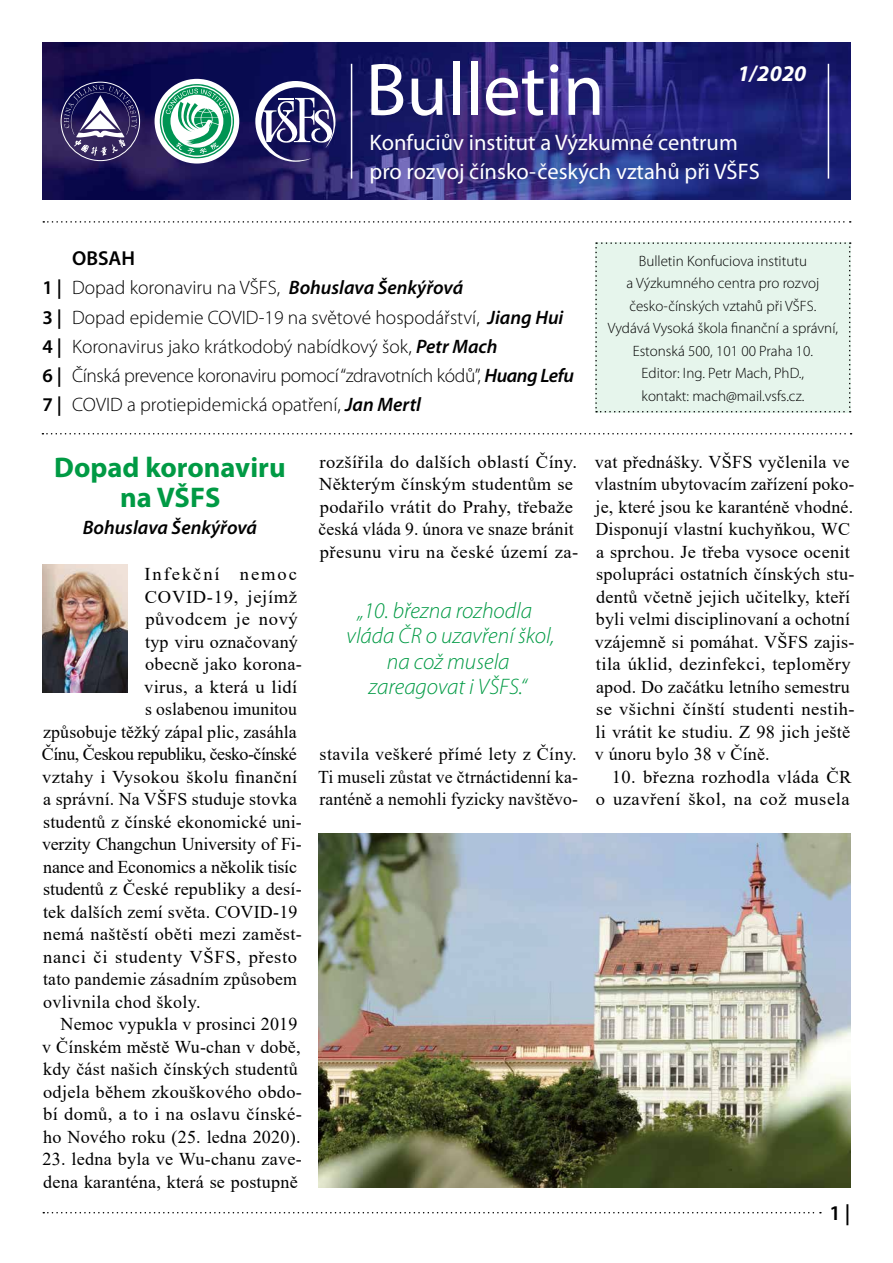
<style>
.page{position:relative;width:893px;height:1263px;background:#fff}
.page>*{position:absolute;margin:0;border:0;box-sizing:border-box;transform-origin:0 0}
.t1{font:75px "Myriad Pro";color:#fff}
.t2{font:700 28.5px/30px "Myriad Pro";color:#009a44;text-align:center}
.t3{font:22.5px/28.5px "Myriad Pro";color:#fff}
.t4{font:italic 300 22.5px/25.5px "Myriad Pro";color:#009a44;text-align:center}
.t5{font:italic 700 22.5px "Myriad Pro";color:#fff}
.t6{font:600 21px "Myriad Pro";color:#000}
.t7{font:600 20.25px "Myriad Pro";color:#000}
.t8{font:300 19.5px/29.2px "Myriad Pro";color:#000}
.t9{font:italic 600 19.5px "Myriad Pro";color:#000}
.t10{font:18px/22.5px "Times New Roman";letter-spacing:.01em;color:#000}
.t11{font:18px "Times New Roman";letter-spacing:-.01em;color:#000}
.t12{font:18px "Times New Roman";letter-spacing:.035em;color:#000}
.t13{font:18px "Times New Roman";letter-spacing:-.03em;color:#000}
.t14{font:18px "Times New Roman";letter-spacing:.105em;color:#000}
.t15{font:300 15px/22.5px "Myriad Pro";color:#000;text-align:center}
.s1{font-weight:600}
.s2{font-weight:600;font-style:italic}
</style>
<div class="page">
<div style="left:595px;top:242px;width:256px;height:170px;background:#e6f5ec"></div>
<svg style="left:42px;top:433px;width:809px;height:1px"></svg>
<svg style="left:43px;top:1212px;width:778px;height:1px"></svg>
<img style="left:43px;top:43px;width:807px;height:157px">
<svg style="left:255px;top:81px;width:80px;height:81px"></svg>
<div style="left:155px;top:79px;width:84px;height:85px;background:#fff;border-radius:50%"></div>
<svg style="left:160px;top:84px;width:74px;height:74px"></svg>
<hr style="left:351px;top:64px;width:1px;height:115px;background:#fff">
<hr style="left:828px;top:64px;width:1px;height:115px;background:#fff">
<svg style="left:43px;top:221px;width:808px;height:2px"></svg>
<img style="left:43px;top:565px;width:85px;height:127px">
<img style="left:319px;top:833px;width:531px;height:354px">
<svg style="left:61px;top:82px;width:79px;height:79px;background:#4d4676"></svg>
<h1 class="t1" style="left:366px;top:49px;width:240px">Bulletin</h1>
<p class="t5" style="left:737px;top:61px;width:71px">1/2020</p>
<p class="t3" style="left:370px;top:129px;width:392px">Konfuciův institut a Výzkumné centrum pro rozvoj čínsko-českých vztahů při VŠFS</p>
<p class="t7" style="left:72px;top:247px;width:64px">OBSAH</p>
<p class="t8" style="left:42px;top:274px;width:533px"><span class="s1">1 |</span> Dopad koronaviru na VŠFS, <span class="s2">Bohuslava Šenkýřová<br></span><span class="s1">3 |</span> Dopad epidemie COVID-19 na světové hospodářství, <span class="s2">Jiang Hui </span><span class="s1">4 |</span> Koronavirus jako krátkodobý nabídkový šok, <span class="s2">Petr Mach<br></span><span class="s1">6 |</span> Čínská prevence koronaviru pomocí “zdravotních kódů”, <span class="s2">Huang Lefu </span><span class="s1">7 |</span> COVID a protiepidemická opatření, <span class="s2">Jan Mertl</span></p>
<h2 class="t2" style="left:54px;top:453px;width:233px">Dopad koronaviru na VŠFS</h2>
<p class="t9" style="left:83px;top:517px;width:176px">Bohuslava Šenkýřová</p>
<p class="t14" style="left:144px;top:561px;width:154px">Infekční nemoc</p>
<p class="t12" style="left:145px;top:584px;width:154px">COVID-19, jejímž</p>
<p class="t12" style="left:145px;top:606px;width:154px">původcem je nový</p>
<p class="t10" style="left:145px;top:630px;width:154px">typ viru označovaný</p>
<p class="t10" style="left:145px;top:652px;width:158px">obecně jako korona-</p>
<p class="t10" style="left:144px;top:675px;width:155px">virus, a která u lidí</p>
<p class="t10" style="left:145px;top:697px;width:153px">s oslabenou imunitou</p>
<p class="t10" style="left:43px;top:720px;width:255px">způsobuje těžký zápal plic, zasáhla</p>
<p class="t13" style="left:42px;top:741px;width:256px">Čínu, Českou republiku, česko-čínské</p>
<p class="t10" style="left:42px;top:765px;width:257px">vztahy i Vysokou školu finanční</p>
<p class="t10" style="left:43px;top:787px;width:255px">a správní. Na VŠFS studuje stovka</p>
<p class="t10" style="left:43px;top:810px;width:260px">studentů z čínské ekonomické uni-</p>
<p class="t11" style="left:42px;top:831px;width:261px">verzity Changchun University of Fi-</p>
<p class="t11" style="left:43px;top:854px;width:255px">nance and Economics a několik tisíc</p>
<p class="t10" style="left:43px;top:877px;width:260px">studentů z České republiky a desí-</p>
<p class="t10" style="left:43px;top:900px;width:256px">tek dalších zemí světa. COVID-19</p>
<p class="t10" style="left:43px;top:922px;width:260px">nemá naštěstí oběti mezi zaměst-</p>
<p class="t12" style="left:43px;top:944px;width:255px">nanci či studenty VŠFS, přesto</p>
<p class="t10" style="left:43px;top:967px;width:255px">tato pandemie zásadním způsobem</p>
<p class="t10" style="left:43px;top:990px;width:159px">ovlivnila chod školy.</p>
<p class="t10" style="left:61px;top:1012px;width:238px">Nemoc vypukla v prosinci 2019</p>
<p class="t10" style="left:42px;top:1035px;width:260px">v Čínském městě Wu-chan v době,</p>
<p class="t10" style="left:43px;top:1057px;width:256px">kdy část našich čínských studentů</p>
<p class="t10" style="left:43px;top:1080px;width:260px">odjela během zkouškového obdo-</p>
<p class="t10" style="left:43px;top:1102px;width:260px">bí domů, a to i na oslavu čínské-</p>
<p class="t10" style="left:43px;top:1125px;width:259px">ho Nového roku (25. ledna 2020).</p>
<p class="t10" style="left:42px;top:1147px;width:261px">23. ledna byla ve Wu-chanu zave&shy;dena karanténa, která se postupně</p>
<p class="t10" style="left:319px;top:450px;width:261px">rozšířila do dalších oblastí Číny.<br>Některým čínským studentům se podařilo vrátit do Prahy, třebaže česká vláda 9. února ve snaze bránit přesunu viru na české území za-</p>
<p class="t4" style="left:347px;top:598px;width:209px">„10. března rozhodla vláda ČR o uzavření škol, na což musela zareagovat i VŠFS.“</p>
<p class="t10" style="left:318px;top:742px;width:262px;text-align:justify">stavila veškeré přímé lety z Číny.<br>Ti museli zůstat ve čtrnáctidenní ka&shy;ranténě a nemohli fyzicky navštěvo-</p>
<p class="t15" style="left:608px;top:250px;width:232px">Bulletin Konfuciova institutu<br>a Výzkumného centra pro rozvoj česko-čínských vztahů při VŠFS.<br>Vydává Vysoká škola finanční a správní,<br>Estonská 500, 101 00 Praha 10.<br>Editor: Ing. Petr Mach, PhD.,<br>kontakt: mach@mail.vsfs.cz.</p>
<p class="t10" style="left:595px;top:450px;width:261px">vat přednášky. VŠFS vyčlenila ve vlastním ubytovacím zařízení poko&shy;je, které jsou ke karanténě vhodné.<br>Disponují vlastní kuchyňkou, WC a sprchou. Je třeba vysoce ocenit spolupráci ostatních čínských stu&shy;dentů včetně jejich učitelky, kteří byli velmi disciplinovaní a ochotní vzájemně si pomáhat. VŠFS zajis&shy;tila úklid, dezinfekci, teploměry apod. Do začátku letního semestru se všichni čínští studenti nestih&shy;li vrátit ke studiu. Z 98 jich ještě v únoru bylo 38 v Číně.</p>
<p class="t10" style="left:596px;top:765px;width:257px;text-align:right">10. března rozhodla vláda ČR<br>o uzavření škol, na což musela</p>
<p class="t6" style="left:829px;top:1202px;width:23px">1 |</p>
</div>
